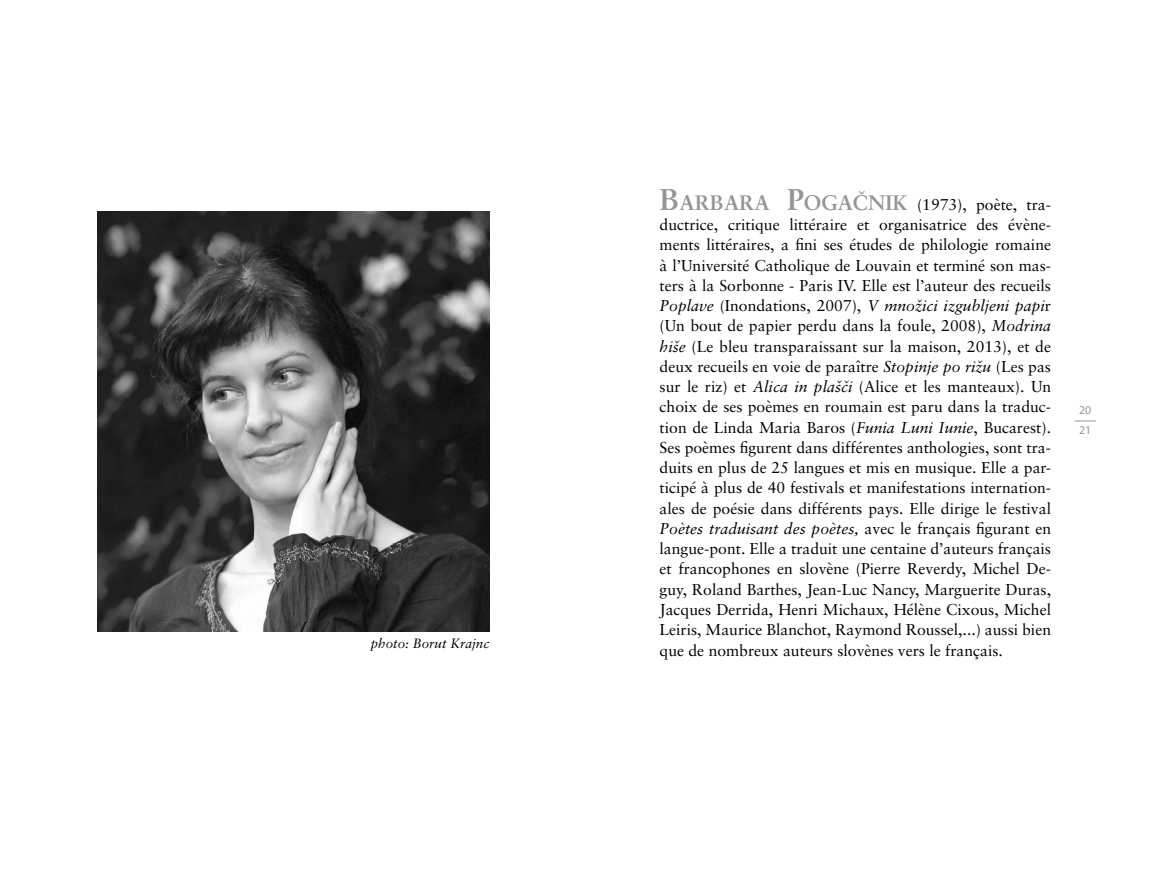
<style>
.page{position:relative;width:1149px;height:872px;background:#fff}
.page>*{position:absolute;margin:0;border:0;box-sizing:border-box;transform-origin:0 0}
.t1{font:15.75px/20.2px "Sabon CE Roman";color:#000;text-align:justify}
.t2{font:15.75px "Sabon CE Italic";color:#000}
.t3{font:13.5px "Sabon CE Italic";color:#000}
.t4{font:12px/20.2px "Myriad Pro";color:#949699}
.s1{font-family:"Sabon CE Bold";font-size:30px;color:#939598}
.s2{font-family:"Sabon CE Bold";font-size:21px;color:#939598}
.s3{font-family:"Sabon CE Roman"}
.s4{font-family:"Sabon CE Italic"}
</style>
<div class="page">
<svg style="left:1074px;top:421px;width:21px;height:1px"></svg>
<img style="left:98px;top:211px;width:391px;height:420px">
<p class="t3" style="left:370px;top:635px;width:120px">photo: Borut Krajnc</p>
<p class="t1" style="left:659px;top:194px;width:393px"><span class="s1">B</span><span class="s2">ARBARA</span> <span class="s1">P</span><span class="s2">OGAČNIK</span> (1973), poète, tra&shy;ductrice, critique littéraire et organisatrice des évène&shy;ments littéraires, a fini ses études de philologie romaine à l’Université Catholique de Louvain et terminé son mas&shy;ters à la Sorbonne - Paris IV. Elle est l’auteur des recueils</p>
<p class="t2" style="left:659px;top:296px;width:393px">Poplave <span class="s3">(Inondations, 2007),</span> V množici izgubljeni papi<span class="s3">r</span></p>
<p class="t1" style="left:659px;top:315px;width:393px">(Un bout de papier perdu dans la foule, 2008), <span class="s4">Modrina hiše</span> (Le bleu transparaissant sur la maison, 2013), et de deux recueils en voie de paraître <span class="s4">Stopinje po rižu</span> (Les pas sur le riz) et <span class="s4">Alica in plašči</span> (Alice et les manteaux). Un choix de ses poèmes en roumain est paru dans la traduc&shy;tion de Linda Maria Baros (<span class="s4">Funia Luni Iunie</span>, Bucarest).<br>Ses poèmes figurent dans différentes anthologies, sont tra&shy;duits en plus de 25 langues et mis en musique. Elle a par&shy;ticipé à plus de 40 festivals et manifestations internation&shy;ales de poésie dans différents pays. Elle dirige le festival</p>
<p class="t2" style="left:659px;top:519px;width:393px">Poètes traduisant des poètes, <span class="s3">avec le français figurant en</span></p>
<p class="t1" style="left:659px;top:538px;width:393px">langue-pont. Elle a traduit une centaine d’auteurs français et francophones en slovène (Pierre Reverdy, Michel De&shy;guy, Roland Barthes, Jean-Luc Nancy, Marguerite Duras, Jacques Derrida, Henri Michaux, Hélène Cixous, Michel Leiris, Maurice Blanchot, Raymond Roussel,...) aussi bien que de nombreux auteurs slovènes vers le français.</p>
<p class="t4" style="left:1078px;top:400px;width:14px">20<br>21</p>
</div>
